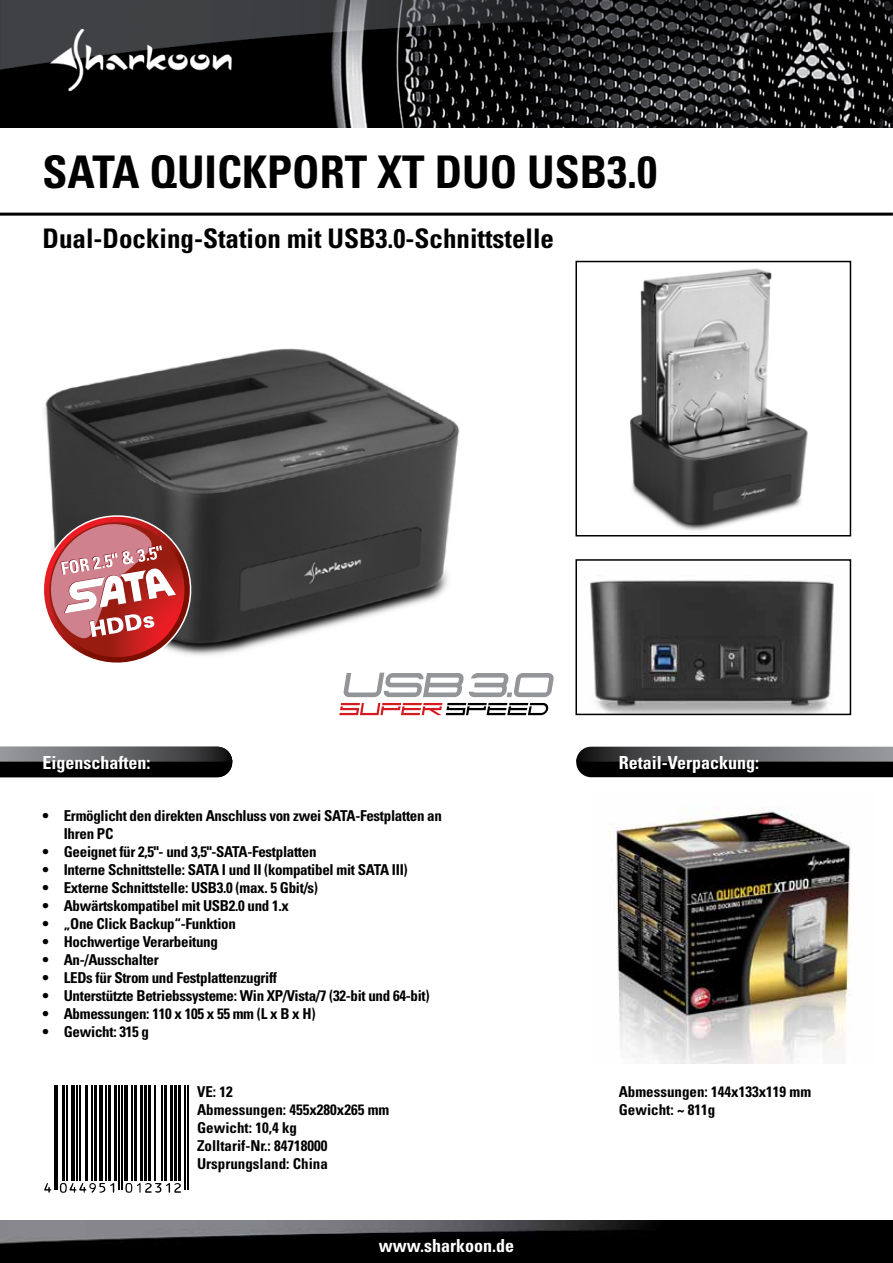
<style>
.page{position:relative;width:893px;height:1263px;background:#fff}
.page>*{position:absolute;margin:0;border:0;box-sizing:border-box;transform-origin:0 0}
.t1{font:700 condensed 45px "Univers";color:#000}
.t2{font:700 condensed 27px "Univers";color:#000}
.t3{font:700 condensed 18px "Univers";color:#fff}
.t4{font:700 condensed 15px/18px "Univers";letter-spacing:-.02em;color:#000}
.t5{font:700 condensed 15px/18px "Univers";color:#000}
</style>
<div class="page">
<img style="left:0;top:0;width:893px;height:127px">
<hr style="left:0;top:213px;width:893px;height:3px;background:#000">
<img style="left:0;top:1220px;width:893px;height:43px">
<svg style="left:0;top:747px;width:232px;height:30px;background:#323233"></svg>
<svg style="left:576px;top:747px;width:317px;height:30px;background:#313233"></svg>
<img style="left:44px;top:348px;width:416px;height:350px">
<img style="left:630px;top:268px;width:178px;height:263px">
<div style="left:575px;top:261px;width:276px;height:275px;border:2px solid #000"></div>
<img style="left:584px;top:577px;width:250px;height:135px">
<div style="left:575px;top:559px;width:276px;height:156px;border:2px solid #000"></div>
<hr style="left:54px;top:1085px;width:1px;height:104px;background:#000">
<hr style="left:57px;top:1085px;width:1px;height:104px;background:#000">
<hr style="left:63px;top:1085px;width:2px;height:96px;background:#000">
<hr style="left:67px;top:1085px;width:1px;height:96px;background:#000">
<hr style="left:71px;top:1085px;width:4px;height:96px;background:#000">
<hr style="left:77px;top:1085px;width:1px;height:96px;background:#000">
<hr style="left:79px;top:1085px;width:1px;height:96px;background:#000">
<hr style="left:85px;top:1085px;width:2px;height:96px;background:#000">
<hr style="left:92px;top:1085px;width:1px;height:96px;background:#000">
<hr style="left:95px;top:1085px;width:2px;height:96px;background:#000">
<hr style="left:99px;top:1085px;width:4px;height:96px;background:#000">
<hr style="left:106px;top:1085px;width:1px;height:96px;background:#000">
<hr style="left:108px;top:1085px;width:3px;height:96px;background:#000">
<hr style="left:114px;top:1085px;width:3px;height:96px;background:#000">
<hr style="left:119px;top:1085px;width:1px;height:104px;background:#000">
<hr style="left:122px;top:1085px;width:1px;height:104px;background:#000">
<hr style="left:124px;top:1085px;width:4px;height:96px;background:#000">
<hr style="left:131px;top:1085px;width:1px;height:96px;background:#000">
<hr style="left:134px;top:1085px;width:3px;height:96px;background:#000">
<hr style="left:140px;top:1085px;width:3px;height:96px;background:#000">
<hr style="left:144px;top:1085px;width:3px;height:96px;background:#000">
<hr style="left:148px;top:1085px;width:3px;height:96px;background:#000">
<hr style="left:154px;top:1085px;width:1px;height:96px;background:#000">
<hr style="left:161px;top:1085px;width:1px;height:96px;background:#000">
<hr style="left:164px;top:1085px;width:3px;height:96px;background:#000">
<hr style="left:170px;top:1085px;width:3px;height:96px;background:#000">
<hr style="left:174px;top:1085px;width:3px;height:96px;background:#000">
<hr style="left:178px;top:1085px;width:3px;height:96px;background:#000">
<hr style="left:184px;top:1085px;width:1px;height:104px;background:#000">
<hr style="left:187px;top:1085px;width:1px;height:104px;background:#000">
<svg style="left:44px;top:1183px;width:7px;height:10px"></svg>
<svg style="left:60px;top:1183px;width:54px;height:10px"></svg>
<svg style="left:125px;top:1183px;width:56px;height:10px"></svg>
<svg style="left:339px;top:703px;width:210px;height:12px"></svg>
<svg style="left:343px;top:673px;width:211px;height:24px"></svg>
<svg style="left:44px;top:504px;width:158px;height:171px"></svg>
<img style="left:609px;top:807px;width:242px;height:256px">
<h1 class="t1" style="left:43px;top:145px;width:616px">sata quickport xt du o usb3.0</h1>
<h2 class="t2" style="left:43px;top:222px;width:513px">Dual-Docking-Station mit USB3.0-Schnittstelle</h2>
<p class="t3" style="left:43px;top:752px;width:109px">Eigenschaften:</p>
<p class="t3" style="left:619px;top:752px;width:142px">Retail-Verpackung:</p>
<p class="t4" style="left:43px;top:807px;width:401px">• Ermöglicht den direkten Anschluss von zwei SATA-Festplatten an<br>Ihren PC</p>
<p class="t4" style="left:43px;top:843px;width:275px">• Geeignet für 2,5"- und 3,5"-SATA-Festplatten</p>
<p class="t4" style="left:43px;top:861px;width:367px">• Interne Schnittstelle: SATA I und II (kompatibel mit SATA III)</p>
<p class="t4" style="left:43px;top:879px;width:277px">• Externe Schnittstelle: USB3.0 (max. 5 Gbit/s)</p>
<p class="t4" style="left:43px;top:897px;width:248px">• Abwärtskompatibel mit USB2.0 und 1.x</p>
<p class="t4" style="left:43px;top:915px;width:195px">• „One Click Backup“-Funktion</p>
<p class="t4" style="left:43px;top:933px;width:177px">• Hochwertige Verarbeitung</p>
<p class="t4" style="left:43px;top:951px;width:118px">• An-/Ausschalter</p>
<p class="t4" style="left:43px;top:969px;width:236px">• LEDs für Strom und Festplattenzugriff</p>
<p class="t4" style="left:43px;top:987px;width:389px">• Unterstützte Betriebssysteme: Win XP/Vista/7 (32-bit und 64-bit)</p>
<p class="t4" style="left:43px;top:1005px;width:274px">• Abmessungen: 110 x 105 x 55 mm (L x B x H)</p>
<p class="t4" style="left:43px;top:1023px;width:108px">• Gewicht: 315 g</p>
<p class="t5" style="left:197px;top:1083px;width:194px">VE: 12<br>Abmessungen: 455x280x265 mm<br>Gewicht: 10,4 kg<br>Zolltarif-Nr.: 84718000<br>Ursprungsland: China</p>
<p class="t3" style="left:379px;top:1234px;width:137px">www.sharkoon.de</p>
<p class="t5" style="left:619px;top:1083px;width:194px">Abmessungen: 144x133x119 mm<br>Gewicht: ~ 811g</p>
</div>
